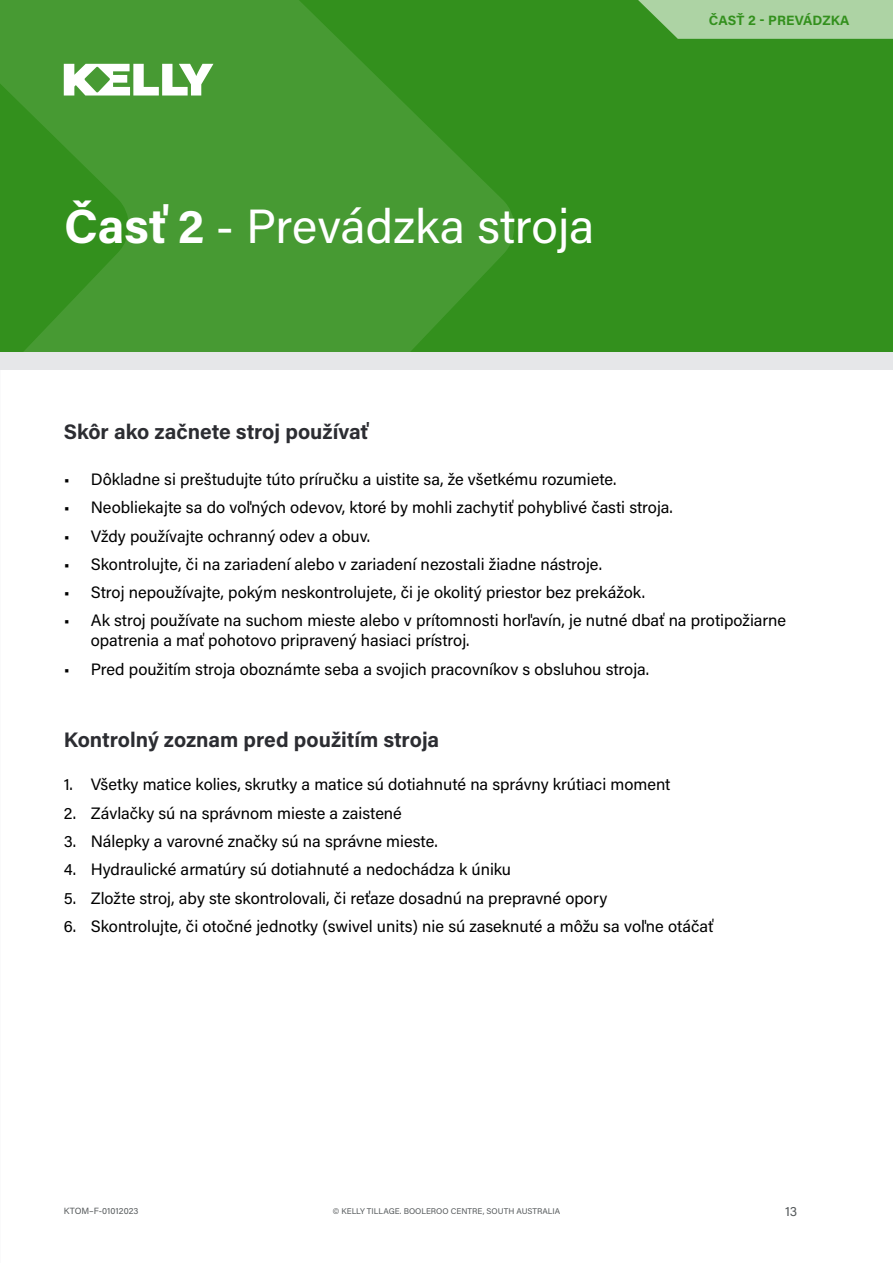
<style>
.page{position:relative;width:893px;height:1263px;background:#fff}
.page>*{position:absolute;margin:0;border:0;box-sizing:border-box;transform-origin:0 0}
.t1{font:48px "Acumin Pro";letter-spacing:-.005em;color:#fff}
.Body_Sub_Headings{font:700 21px "Acumin Pro";letter-spacing:-.005em;color:#2c2d32}
.t2{font:16.5px/19.8px "Acumin Pro";color:#000}
.Tab_Label_Green{font:700 13.5px "Acumin Pro";letter-spacing:.005em;color:#33901d}
.t3{font:13.5px "Acumin Pro";color:#565a5c}
.t4{font:9px "Acumin Pro";color:#565a5c}
.t5{font:8.25px "Acumin Pro";color:#565a5c}
.s1{font-weight:700}
</style>
<div class="page">
<div style="left:0;top:0;width:893px;height:361px;background:#33901d"></div>
<svg style="left:0;top:0;width:514px;height:352px;fill:#479a33"></svg>
<div style="left:0;top:352px;width:893px;height:18px;background:#e6e7e9"></div>
<svg style="left:64px;top:64px;width:149px;height:32px;background:#b5d6ad"></svg>
<svg style="left:638px;top:0;width:255px;height:39px;background:#a2cd98"></svg>
<p class="t1" style="left:64px;top:193px;width:532px"><span class="s1">Časť 2</span> - Prevádzka stroja</p>
<p class="Body_Sub_Headings" style="left:64px;top:417px;width:306px">Skôr ako začnete stroj používať</p>
<p class="Tab_Label_Green" style="left:709px;top:11px;width:142px">ČASŤ 2 - PREVÁDZKA</p>
<p class="t2" style="left:64px;top:468px;width:554px">• Dôkladne si preštudujte túto príručku a uistite sa, že všetkému rozumiete.</p>
<p class="t2" style="left:64px;top:497px;width:611px">• Neobliekajte sa do voľných odevov, ktoré by mohli zachytiť pohyblivé časti stroja.</p>
<p class="t2" style="left:64px;top:525px;width:308px">• Vždy používajte ochranný odev a obuv.</p>
<p class="t2" style="left:64px;top:553px;width:540px">• Skontrolujte, či na zariadení alebo v zariadení nezostali žiadne nástroje.</p>
<p class="t2" style="left:64px;top:582px;width:583px">• Stroj nepoužívajte, pokým neskontrolujete, či je okolitý priestor bez prekážok.</p>
<p class="t2" style="left:91px;top:610px;width:697px;text-indent:-27px">• Ak stroj používate na suchom mieste alebo v prítomnosti horľavín, je nutné dbať na protipožiarne opatrenia a mať pohotovo pripravený hasiaci prístroj.</p>
<p class="t2" style="left:64px;top:658px;width:587px">• Pred použitím stroja oboznámte seba a svojich pracovníkov s obsluhou stroja.</p>
<p class="Body_Sub_Headings" style="left:64px;top:725px;width:377px">Kontrolný zoznam pred použitím stroja</p>
<p class="t2" style="left:64px;top:774px;width:608px">1. Všetky matice kolies, skrutky a matice sú dotiahnuté na správny krútiaci moment</p>
<p class="t2" style="left:64px;top:802px;width:340px">2. Závlačky sú na správnom mieste a zaistené</p>
<p class="t2" style="left:64px;top:831px;width:375px">3. Nálepky a varovné značky sú na správne mieste.</p>
<p class="t2" style="left:64px;top:859px;width:449px">4. Hydraulické armatúry sú dotiahnuté a nedochádza k úniku</p>
<p class="t2" style="left:64px;top:887px;width:545px">5. Zložte stroj, aby ste skontrolovali, či reťaze dosadnú na prepravné opory</p>
<p class="t2" style="left:64px;top:915px;width:651px">6. Skontrolujte, či otočné jednotky (swivel units) nie sú zaseknuté a môžu sa voľne otáčať</p>
<p class="t4" style="left:64px;top:1205px;width:76px">KTOM–F-01012023</p>
<p class="t5" style="left:333px;top:1205px;width:229px">© KELLY TILLAGE. BOOLEROO CENTRE, SOUTH AUSTRALIA</p>
<p class="t3" style="left:785px;top:1201px;width:14px">13</p>
</div>
